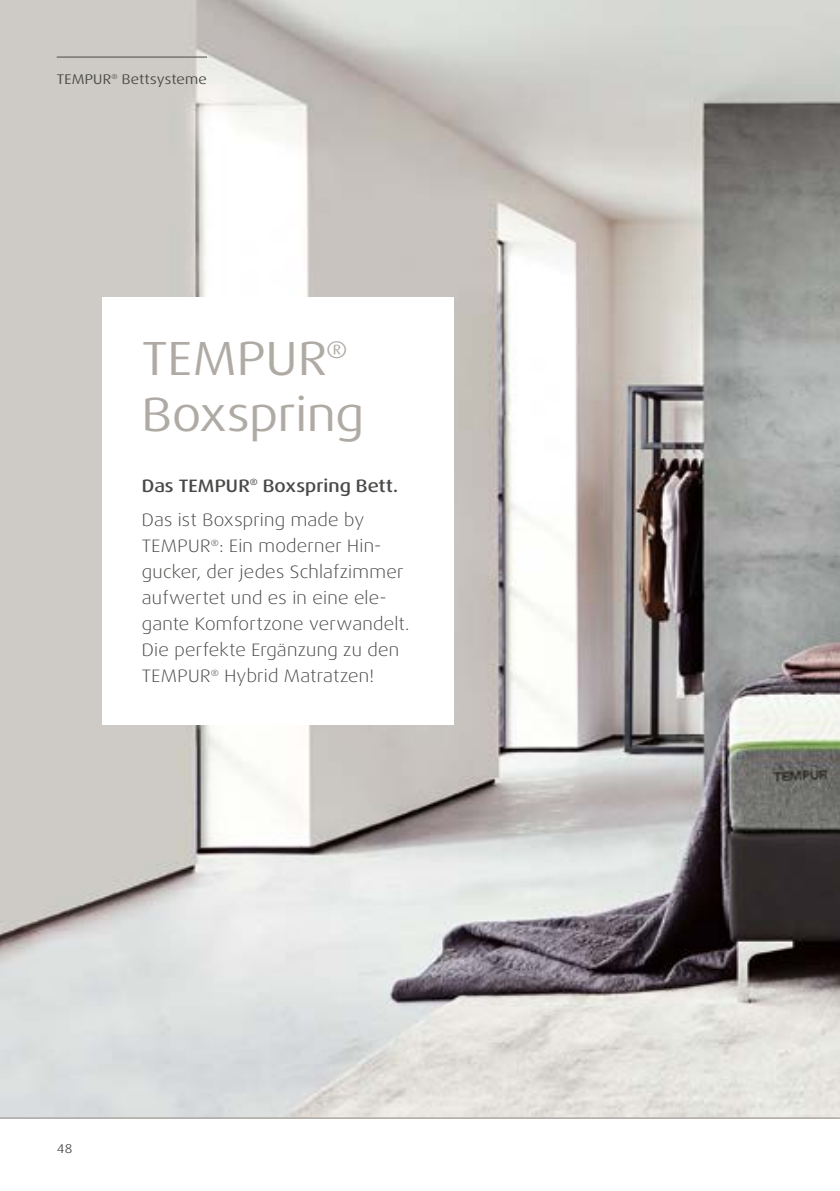
<style>
.page{position:relative;width:840px;height:1191px;background:#fff}
.page>*{position:absolute;margin:0;border:0;box-sizing:border-box;transform-origin:0 0}
.t1{font:expanded 48px/56px "Dax Pro";color:#afaaa4}
.t2{font:300 expanded 18px/26px "Dax Pro";letter-spacing:.015em;color:#494948}
.t3{font:500 expanded 18px/34.6px "Dax Pro";letter-spacing:.005em;color:#494948}
.t4{font:expanded 14px "Dax Pro";letter-spacing:.015em;color:#494948}
.t5{font:expanded 12.8px "Dax Pro";color:#494948}
.s1{font-weight:300}
</style>
<div class="page">
<img style="left:0;top:0;width:839px;height:1018px">
<hr style="left:57px;top:57px;width:150px;height:1px;background:#494948">
<svg style="left:0;top:1018px;width:839px;height:101px;background:#dededc"></svg>
<div style="left:102px;top:298px;width:352px;height:427px;background:#fff"></div>
<p class="t4" style="left:57px;top:70px;width:151px">TEMPUR<sup>®</sup> Bettsysteme</p>
<h1 class="t1" style="left:142px;top:331px;width:223px">TEMPUR<sup>®<br></sup>Boxspring</h1>
<p class="t3" style="left:142px;top:468px;width:258px">Das TEMPUR<sup>®</sup> Boxspring Bett.<br><span class="s1">Das ist Boxspring made by</span></p>
<p class="t2" style="left:142px;top:533px;width:269px">TEMPUR<sup>®</sup>: Ein moderner Hin&shy;gucker, der jedes Schlafzimmer aufwertet und es in eine ele&shy;gante Komfortzone verwandelt.<br>Die perfekte Ergänzung zu den<br>TEMPUR<sup>®</sup> Hybrid Matratzen!</p>
<p class="t5" style="left:57px;top:1140px;width:17px">48</p>
</div>
